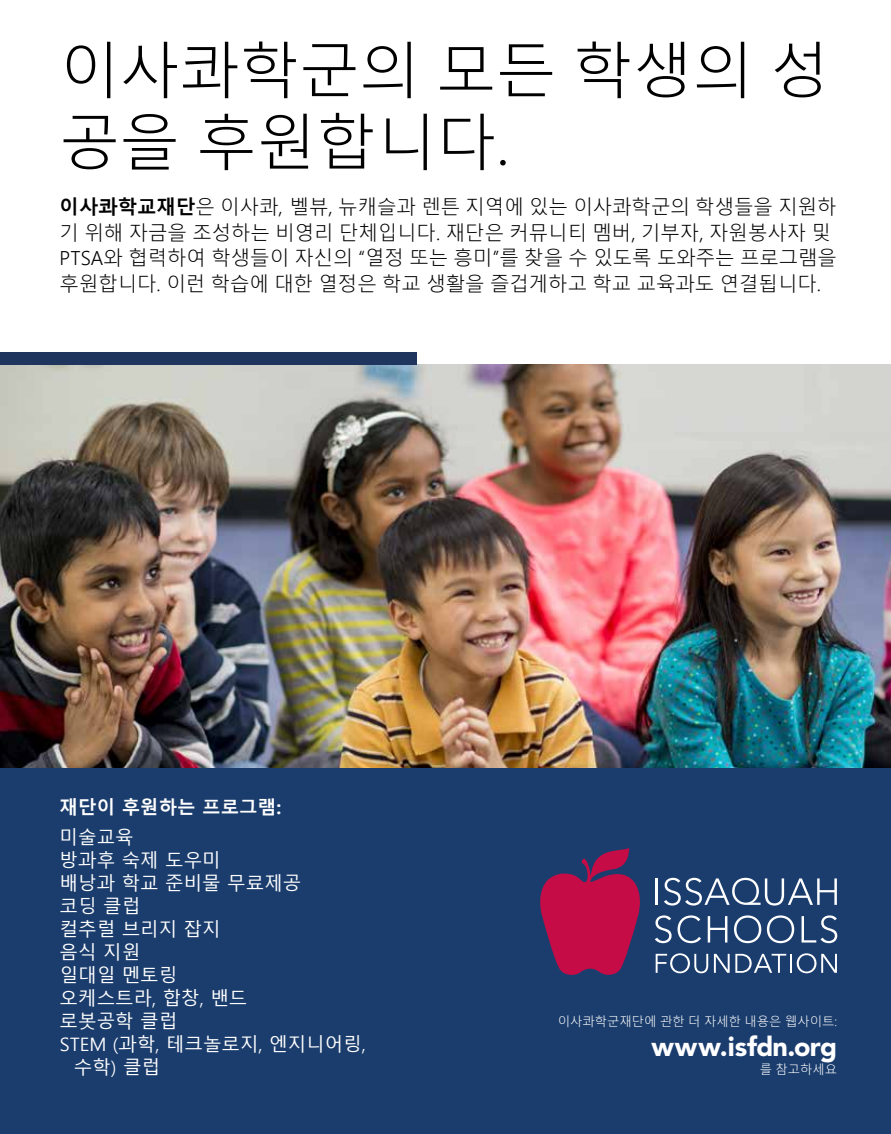
<style>
.page{position:relative;width:891px;height:1134px;background:#fff}
.page>*{position:absolute;margin:0;border:0;box-sizing:border-box;transform-origin:0 0}
.t1{font:300 60px/72px "Malgun Gothic";color:#000}
.t2{font:900 27px "Avenir LT Std";letter-spacing:-.015em;color:#fff}
.t3{font:300 19.35px/25.5px "Malgun Gothic";color:#000}
.t4{font:18.45px "Malgun Gothic";color:#fff}
.t5{font:700 18.45px "Malgun Gothic";color:#fff}
.t6{font:300 12.3px "Malgun Gothic";color:#fff}
.s1{font-weight:700}
</style>
<div class="page">
<img style="left:0;top:365px;width:891px;height:404px">
<div style="left:0;top:769px;width:891px;height:365px;background:#1b3d6d"></div>
<hr style="left:656px;top:878px;width:2px;height:27px;background:#fff">
<svg style="left:664px;top:878px;width:173px;height:28px"></svg>
<svg style="left:655px;top:915px;width:17px;height:28px"></svg>
<svg style="left:678px;top:915px;width:23px;height:28px"></svg>
<svg style="left:708px;top:916px;width:19px;height:27px"></svg>
<svg style="left:734px;top:915px;width:27px;height:28px"></svg>
<svg style="left:767px;top:915px;width:27px;height:28px"></svg>
<svg style="left:802px;top:915px;width:35px;height:28px"></svg>
<svg style="left:656px;top:953px;width:52px;height:20px"></svg>
<svg style="left:714px;top:953px;width:123px;height:20px"></svg>
<svg style="left:540px;top:848px;width:100px;height:127px"></svg>
<div style="left:0;top:352px;width:416px;height:13px;background:#1f355e"></div>
<h1 class="t1" style="left:60px;top:36px;width:771px">이사콰학군의 모든 학생의 성 공을 후원합니다.</h1>
<p class="t3" style="left:60px;top:195px;width:779px"><span class="s1">이사콰학교재단</span>은 이사콰, 벨뷰, 뉴캐슬과 렌튼 지역에 있는 이사콰학군의 학생들을 지원하 기 위해 자금을 조성하는 비영리 단체입니다. 재단은 커뮤니티 멤버, 기부자, 자원봉사자 및 PTSA와 협력하여 학생들이 자신의 “열정 또는 흥미”를 찾을 수 있도록 도와주는 프로그램을 후원합니다. 이런 학습에 대한 열정은 학교 생활을 즐겁게하고 학교 교육과도 연결됩니다.</p>
<p class="t5" style="left:60px;top:796px;width:223px">재단이 후원하는 프로그램:</p>
<p class="t4" style="left:60px;top:827px;width:76px">미술교육</p>
<p class="t4" style="left:60px;top:850px;width:163px">방과후 숙제 도우미</p>
<p class="t4" style="left:60px;top:873px;width:243px">배낭과 학교 준비물 무료제공</p>
<p class="t4" style="left:60px;top:896px;width:82px">코딩 클럽</p>
<p class="t4" style="left:60px;top:919px;width:163px">컬추럴 브리지 잡지</p>
<p class="t4" style="left:60px;top:942px;width:82px">음식 지원</p>
<p class="t4" style="left:60px;top:965px;width:119px">일대일 멘토링</p>
<p class="t4" style="left:60px;top:988px;width:189px">오케스트라, 합창, 밴드</p>
<p class="t4" style="left:60px;top:1011px;width:119px">로봇공학 클럽</p>
<p class="t4" style="left:60px;top:1034px;width:308px">STEM (과학, 테크놀로지, 엔지니어링,</p>
<p class="t4" style="left:74px;top:1057px;width:88px">수학) 클럽</p>
<p class="t6" style="left:558px;top:1014px;width:281px">이사콰학군재단에 관한 더 자세한 내용은 웹사이트:</p>
<h2 class="t2" style="left:651px;top:1030px;width:187px">www.isfdn.org</h2>
<p class="t6" style="left:760px;top:1062px;width:79px">를 참고하세요</p>
</div>
